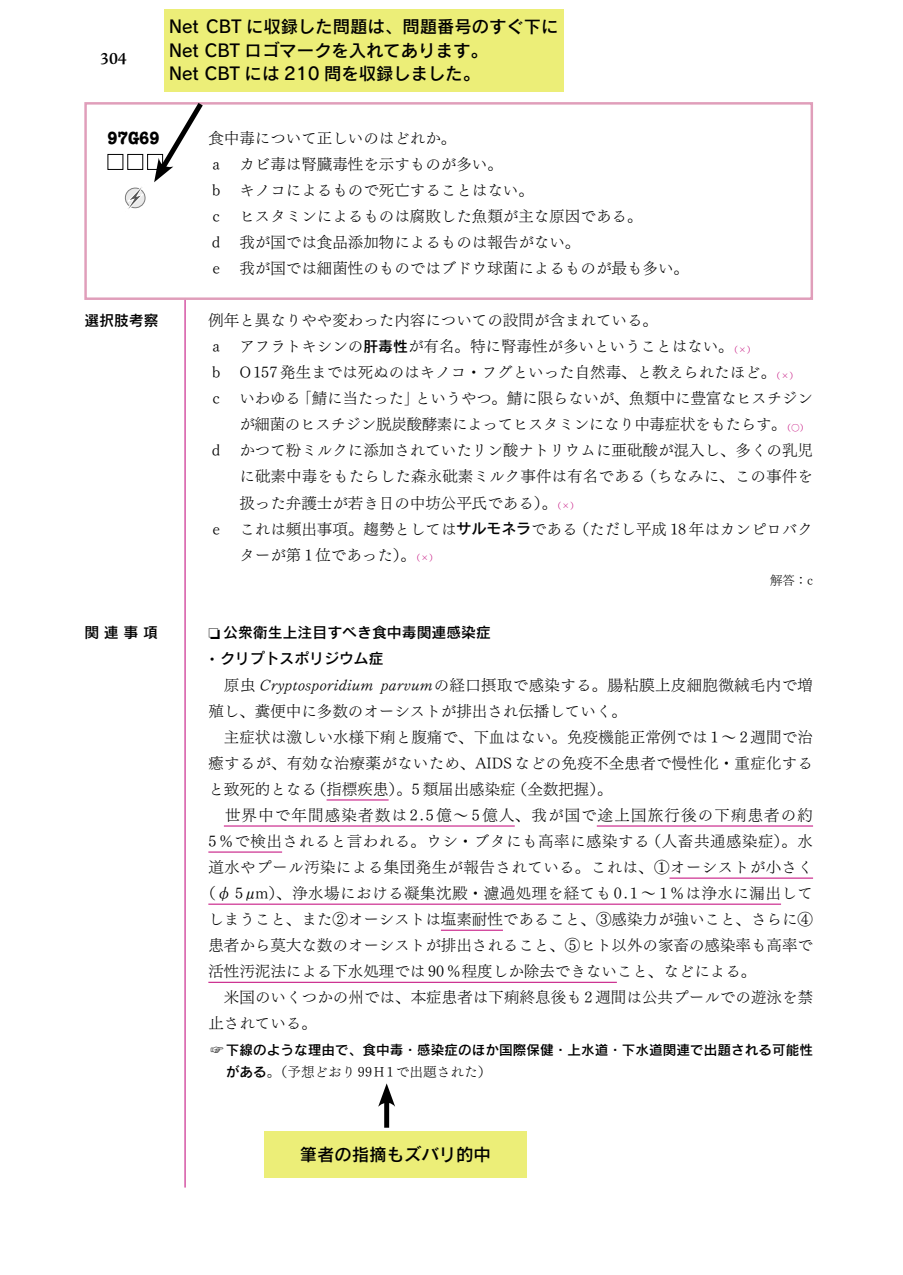
<style>
.page{position:relative;width:903px;height:1275px;background:#fff}
.page>*{position:absolute;margin:0;border:0;box-sizing:border-box;transform-origin:0 0}
.パフェせつもん本文{font:700 17.85px "American Typewriter";color:#000;scale:.87 1}
.広告{font:17.32px/23.6px "Rodin Pro DB";color:#000}
.t1{font:600 17.32px "Adobe Jenson Pro";color:#000}
.パフェ解法ガイド{font:15.58px/26.1px "Tsuku Min Pro L";letter-spacing:.005em;color:#000}
.パフェせんたくし{font:15.58px/26.1px "Tsuku Min Pro L";color:#000;text-align:justify}
._４長いせつもん{font:15.58px "Tsuku Min Pro L";color:#000}
.パフェ解法ガイド-2{font:15.58px "Tsuku Min Pro L";letter-spacing:.03em;color:#000}
.パフェせんたくし-2{font:15.58px/26.1px "Tsuku Min Pro L";letter-spacing:-.02em;color:#000}
.パフェせつもん本文-2{font:15.58px "Tsuku Min Pro L";color:#000}
.パフェ解法ガイド-3{font:15.58px "Tsuku Min Pro L";letter-spacing:.035em;color:#000}
.パフェ解法ガイド-4{font:15.58px "Tsuku Min Pro L";letter-spacing:.075em;color:#000}
.パフェ解法ガイド-5{font:14.88px "Rodin Pro DB";color:#000}
.パフェせつもん本文-3{font:14.88px "Rodin Pro DB";color:#000}
.パフェ指コメント{font:13.65px/22.4px "Rodin Pro DB";color:#000}
.解答{font:12.42px "Tsuku Min Pro L";color:#000}
.s1{font-family:"Rodin Pro DB";font-size:14.88px}
.s2{font-size:8.75px;color:#c10077}
.s3{font-family:"Tsuku Min Pro L";font-size:15.58px}
.s4{font-family:"Tsuku Min Pro L"}
</style>
<div class="page">
<hr style="left:185px;top:104px;width:1px;height:1083px;background:#c10077">
<div style="left:84px;top:102px;width:729px;height:198px;border:2px solid #e09eba"></div>
<div style="left:108px;top:154px;width:15px;height:16px;border:1px solid #000"></div>
<div style="left:127px;top:154px;width:16px;height:16px;border:1px solid #000"></div>
<div style="left:147px;top:154px;width:16px;height:16px;border:1px solid #000"></div>
<svg style="left:124px;top:187px;width:22px;height:22px"></svg>
<div style="left:164px;top:9px;width:400px;height:83px;background:#ecee78"></div>
<svg style="left:154px;top:102px;width:53px;height:80px"></svg>
<div style="left:264px;top:1131px;width:262px;height:47px;background:#ecee78"></div>
<div style="left:384px;top:1098px;width:5px;height:30px;background:#000"></div>
<svg style="left:378px;top:1083px;width:17px;height:24px"></svg>
<hr style="left:327px;top:800px;width:62px;height:1px;background:#c10077">
<hr style="left:224px;top:826px;width:291px;height:1px;background:#c10077">
<hr style="left:597px;top:826px;width:216px;height:1px;background:#c10077">
<hr style="left:208px;top:852px;width:74px;height:1px;background:#c10077">
<hr style="left:669px;top:878px;width:144px;height:1px;background:#c10077">
<hr style="left:208px;top:904px;width:573px;height:1px;background:#c10077">
<hr style="left:441px;top:930px;width:62px;height:1px;background:#c10077">
<hr style="left:208px;top:982px;width:409px;height:1px;background:#c10077">
<p class="t1" style="left:100px;top:49px;width:28px">304</p>
<p class="広告" style="left:169px;top:14px;width:391px">Net CBT に収録した問題は、問題番号のすぐ下に<br>Net CBT ロゴマークを入れてあります。</p>
<p class="広告" style="left:169px;top:61px;width:313px">Net CBT には 210 問を収録しました。</p>
<p class="パフェせつもん本文" style="left:108px;top:128px;width:61px">97G69</p>
<p class="パフェせつもん本文-2" style="left:193px;top:124px;width:265px">　食中毒について正しいのはどれか。</p>
<p class="_４長いせつもん" style="left:212px;top:150px;width:9px">a</p>
<p class="_４長いせつもん" style="left:239px;top:150px;width:265px">カビ毒は腎臓毒性を示すものが多い。</p>
<p class="_４長いせつもん" style="left:212px;top:176px;width:323px">b キノコによるもので死亡することはない。</p>
<p class="_４長いせつもん" style="left:212px;top:202px;width:9px">c</p>
<p class="_４長いせつもん" style="left:239px;top:202px;width:405px">ヒスタミンによるものは腐敗した魚類が主な原因である。</p>
<p class="_４長いせつもん" style="left:212px;top:228px;width:370px">d 我が国では食品添加物によるものは報告がない。</p>
<p class="_４長いせつもん" style="left:212px;top:254px;width:9px">e</p>
<p class="_４長いせつもん" style="left:239px;top:254px;width:451px">我が国では細菌性のものではブドウ球菌によるものが最も多い。</p>
<p class="パフェせつもん本文-3" style="left:84px;top:310px;width:76px">選択肢考察</p>
<p class="パフェせつもん本文-2" style="left:193px;top:306px;width:467px">　例年と異なりやや変わった内容についての設問が含まれている。</p>
<p class="パフェせんたくし" style="left:212px;top:331px;width:9px">a</p>
<p class="パフェせんたくし" style="left:239px;top:331px;width:517px">アフラトキシンの<span class="s1">肝毒性</span>が有名。特に腎毒性が多いということはない。<span class="s2">（×）</span></p>
<p class="パフェせんたくし" style="left:212px;top:357px;width:587px">b O 157 発生までは死ぬのはキノコ・フグといった自然毒、と教えられたほど。<span class="s2">（×）</span></p>
<p class="パフェせんたくし" style="left:212px;top:383px;width:9px">c</p>
<p class="パフェせんたくし-2" style="left:239px;top:383px;width:575px">いわゆる「鯖に当たった」というやつ。鯖に限らないが、魚類中に豊富なヒスチジンが細菌のヒスチジン脱炭酸酵素によってヒスタミンになり中毒症状をもたらす。<span class="s2">（○）</span></p>
<p class="パフェせんたくし" style="left:239px;top:435px;width:575px;text-indent:-27px">d かつて粉ミルクに添加されていたリン酸ナトリウムに亜砒酸が混入し、多くの乳児に砒素中毒をもたらした森永砒素ミルク事件は有名である（ちなみに、この事件を扱った弁護士が若き日の中坊公平氏である）。<span class="s2">（×）</span></p>
<p class="パフェせんたくし" style="left:212px;top:514px;width:9px">e</p>
<p class="パフェせんたくし" style="left:239px;top:514px;width:575px">これは頻出事項。趨勢としては<span class="s1">サルモネラ</span>である（ただし平成 18 年はカンピロバクターが第 1 位であった）。<span class="s2">（×）</span></p>
<p class="解答" style="left:770px;top:570px;width:45px">解答：c</p>
<p class="パフェ解法ガイド-5" style="left:84px;top:623px;width:75px">関連事項</p>
<p class="パフェ解法ガイド-5" style="left:208px;top:623px;width:284px">❏ 公衆衛生上注目すべき食中毒関連感染症</p>
<p class="パフェ解法ガイド-5" style="left:204px;top:649px;width:181px"><span class="s3">・</span>クリプトスポリジウム症</p>
<p class="パフェ解法ガイド" style="left:208px;top:670px;width:606px">　原虫 Cryptosporidium parvumの経口摂取で感染する。腸粘膜上皮細胞微絨毛内で増殖し、糞便中に多数のオーシストが排出され伝播していく。</p>
<p class="パフェ解法ガイド" style="left:208px;top:722px;width:606px;text-align:justify">　主症状は激しい水様下痢と腹痛で、下血はない。免疫機能正常例では 1 ～ 2 週間で治癒するが、有効な治療薬がないため、AIDSなどの免疫不全患者で慢性化・重症化すると致死的となる（指標疾患）。5 類届出感染症（全数把握）。</p>
<p class="パフェ解法ガイド-4" style="left:225px;top:801px;width:589px">世界中で年間感染者数は2.5億～ 5億人、我が国で途上国旅行後の下痢患者の約</p>
<p class="パフェ解法ガイド-3" style="left:208px;top:827px;width:606px">5％で検出されると言われる。ウシ・ブタにも高率に感染する（人畜共通感染症）。水</p>
<p class="パフェ解法ガイド-2" style="left:208px;top:853px;width:606px">道水やプール汚染による集団発生が報告されている。これは、①オーシストが小さく</p>
<p class="パフェ解法ガイド-2" style="left:201px;top:879px;width:614px">（φ 5μm）、浄水場における凝集沈殿・濾過処理を経ても 0.1 ～ 1％は浄水に漏出して</p>
<p class="パフェ解法ガイド" style="left:208px;top:904px;width:606px">しまうこと、また②オーシストは塩素耐性であること、③感染力が強いこと、さらに④</p>
<p class="パフェ解法ガイド" style="left:208px;top:930px;width:606px">患者から莫大な数のオーシストが排出されること、⑤ヒト以外の家畜の感染率も高率で</p>
<p class="パフェ解法ガイド" style="left:208px;top:956px;width:549px">活性汚泥法による下水処理では 90％程度しか除去できないこと、などによる。</p>
<p class="パフェ解法ガイド" style="left:208px;top:982px;width:606px">　米国のいくつかの州では、本症患者は下痢終息後も 2 週間は公共プールでの遊泳を禁止されている。</p>
<p class="パフェ指コメント" style="left:226px;top:1038px;width:589px;text-indent:-16px"><span class="s4">☞</span> 下線のような理由で、食中毒・感染症のほか国際保健・上水道・下水道関連で出題される可能性がある<span class="s4">。（予想どおり 99H 1 で出題された）</span></p>
<p class="広告" style="left:300px;top:1142px;width:192px">筆者の指摘もズバリ的中</p>
</div>
